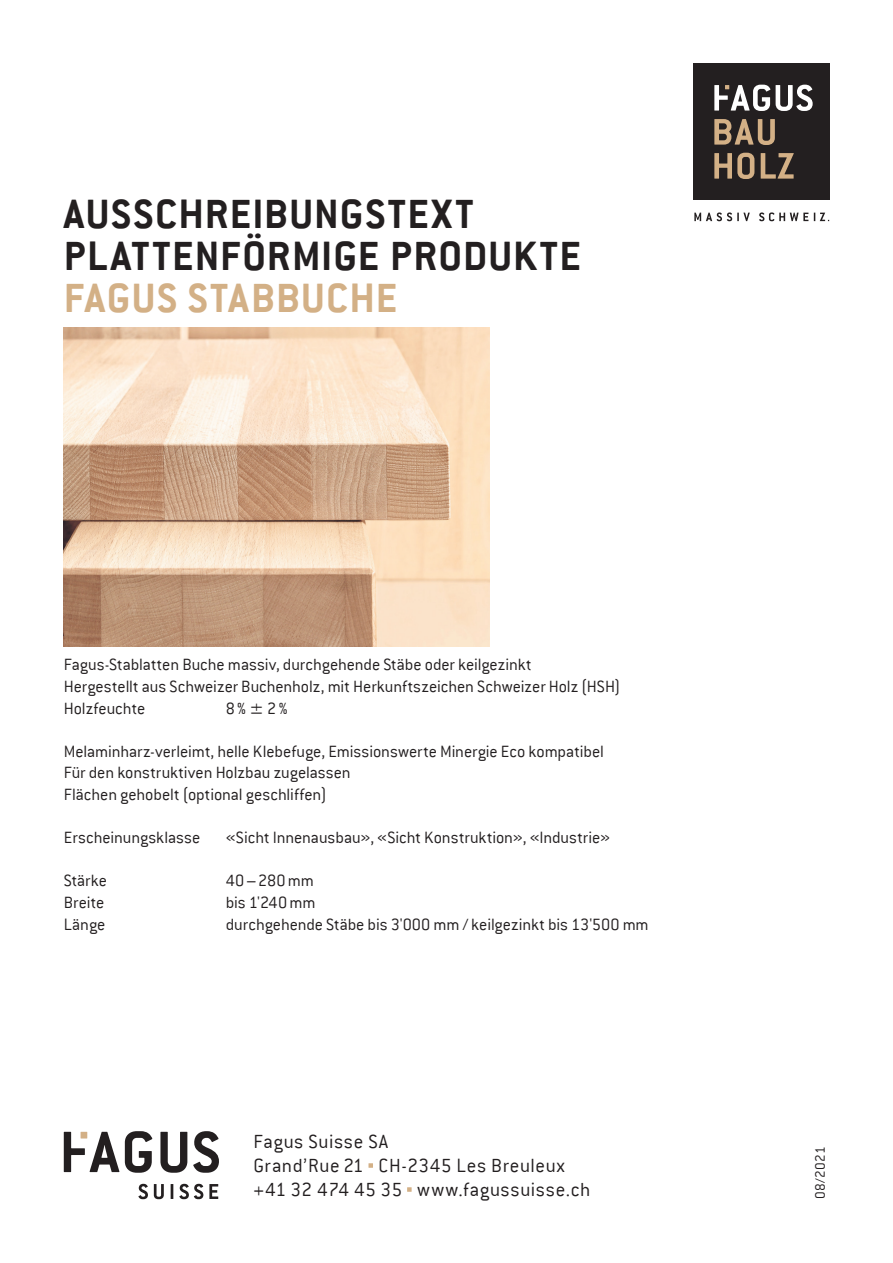
<style>
.page{position:relative;width:893px;height:1263px;background:#fff}
.page>*{position:absolute;margin:0;border:0;box-sizing:border-box;transform-origin:0 0}
.t1{font:700 45px/42px "Conduit ITC";letter-spacing:.03em;color:#231f20}
.t2{font:700 45px "Conduit ITC";letter-spacing:.025em;color:#d3b086}
.t3{font:300 21px/24px "Conduit ITC";letter-spacing:.025em;color:#231f20}
.t4{font:300 18px/21.6px "Conduit ITC";letter-spacing:-.005em;color:#231f20}
.t5{font:300 15px "Conduit ITC";letter-spacing:.02em;color:#231f20}
</style>
<div class="page">
<svg style="left:694px;top:212px;width:56px;height:9px"></svg>
<svg style="left:759px;top:212px;width:49px;height:9px"></svg>
<div style="left:693px;top:64px;width:136px;height:136px;background:#231f20"></div>
<svg style="left:776px;top:85px;width:37px;height:26px"></svg>
<svg style="left:714px;top:85px;width:56px;height:26px"></svg>
<svg style="left:714px;top:119px;width:61px;height:26px"></svg>
<svg style="left:714px;top:153px;width:40px;height:26px"></svg>
<svg style="left:761px;top:153px;width:33px;height:26px"></svg>
<svg style="left:814px;top:213px;width:15px;height:8px"></svg>
<svg style="left:368px;top:1163px;width:5px;height:5px"></svg>
<svg style="left:407px;top:1187px;width:5px;height:5px"></svg>
<svg style="left:125px;top:1131px;width:27px;height:42px"></svg>
<svg style="left:160px;top:1132px;width:27px;height:41px"></svg>
<svg style="left:193px;top:1131px;width:26px;height:42px"></svg>
<svg style="left:64px;top:1132px;width:55px;height:40px"></svg>
<svg style="left:138px;top:1184px;width:10px;height:15px"></svg>
<svg style="left:154px;top:1184px;width:10px;height:15px"></svg>
<svg style="left:171px;top:1184px;width:2px;height:15px"></svg>
<svg style="left:179px;top:1184px;width:24px;height:15px"></svg>
<svg style="left:209px;top:1184px;width:9px;height:15px"></svg>
<img style="left:64px;top:327px;width:425px;height:319px">
<h1 class="t1" style="left:64px;top:192px;width:519px">AUSSCHREIBUNGSTEXT<br>PLATTENFÖRMIGE PRODUKTE</h1>
<h1 class="t2" style="left:64px;top:272px;width:335px">FAGUS STABBUCHE</h1>
<p class="t4" style="left:64px;top:654px;width:558px">Fagus-Stablatten Buche massiv, durchgehende Stäbe oder keilgezinkt<br>Hergestellt aus Schweizer Buchenholz, mit Herkunftszeichen Schweizer Holz (HSH)<br>Holzfeuchte</p>
<p class="t4" style="left:226px;top:697px;width:63px">8% ± 2%</p>
<p class="t4" style="left:64px;top:740px;width:542px">Melaminharz-verleimt, helle Klebefuge, Emissionswerte Minergie Eco kompatibel<br>Für den konstruktiven Holzbau zugelassen<br>Flächen gehobelt (optional geschliffen)</p>
<p class="t4" style="left:64px;top:827px;width:138px">Erscheinungsklasse</p>
<p class="t4" style="left:226px;top:827px;width:386px">«Sicht Innenausbau», «Sicht Konstruktion», «Industrie»</p>
<p class="t4" style="left:64px;top:870px;width:45px">Stärke</p>
<p class="t4" style="left:226px;top:870px;width:90px">40–280mm</p>
<p class="t4" style="left:64px;top:892px;width:42px">Breite</p>
<p class="t4" style="left:226px;top:892px;width:91px">bis 1'240mm</p>
<p class="t4" style="left:64px;top:913px;width:43px">Länge</p>
<p class="t4" style="left:226px;top:913px;width:424px">durchgehende Stäbe bis 3'000 mm / keilgezinkt bis 13'500 mm</p>
<p class="t3" style="left:253px;top:1130px;width:338px">Fagus Suisse SA<br>Grand’Rue 21 CH-2345 Les Breuleux +41 32 474 45 35 www.fagussuisse.ch</p>
<p class="t5" style="left:812px;top:1199px;width:54px;rotate:-90deg">08/2021</p>
</div>
